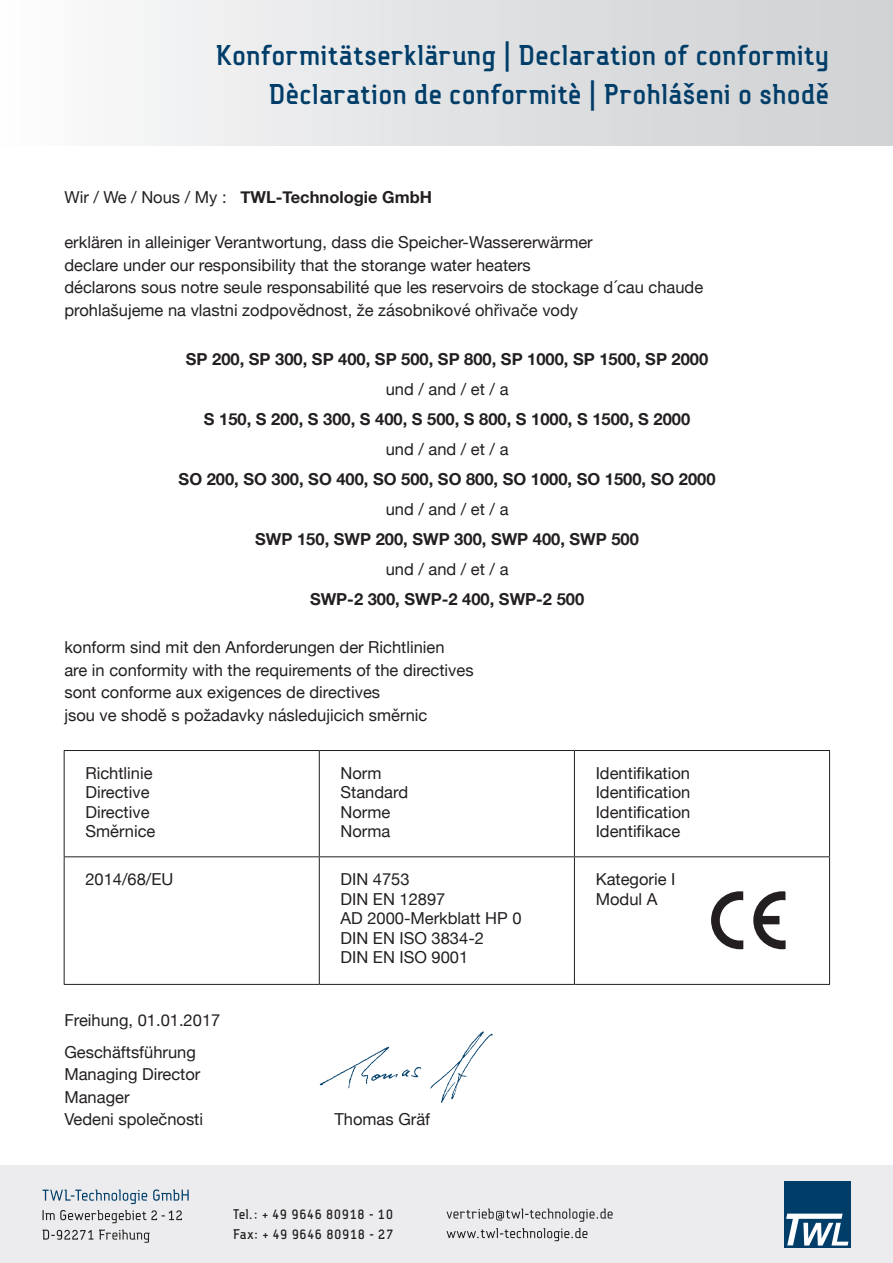
<style>
.page{position:relative;width:893px;height:1263px;background:#fff}
.page>*{position:absolute;margin:0;border:0;box-sizing:border-box;transform-origin:0 0}
.t1{font:700 30px "Fou Mix";color:#003e69}
.t2{font:16.5px "Helvetica Neue";color:#231f20}
.t3{font:700 16.5px "Helvetica Neue";color:#231f20}
.t4{font:500 14.7px "Fou Mix";color:#231f20}
.s1{font-weight:400}
</style>
<div class="page">
<div style="left:0;top:1165px;width:893px;height:98px;background:#ececee"></div>
<div style="left:0;top:0;width:893px;height:145px;background:linear-gradient(to right,#fafbfb,#cdcfd1)"></div>
<svg style="left:43px;top:1189px;width:146px;height:15px"></svg>
<svg style="left:43px;top:1210px;width:139px;height:13px"></svg>
<svg style="left:43px;top:1229px;width:107px;height:14px"></svg>
<svg style="left:446px;top:1208px;width:167px;height:14px"></svg>
<svg style="left:446px;top:1228px;width:141px;height:13px"></svg>
<div style="left:784px;top:1181px;width:66px;height:67px;background:#003e69"></div>
<svg style="left:786px;top:1213px;width:62px;height:32px"></svg>
<img style="left:319px;top:1031px;width:174px;height:72px">
<hr style="left:64px;top:750px;width:255px;height:1px;background:#231f20">
<hr style="left:64px;top:751px;width:1px;height:105px;background:#231f20">
<hr style="left:319px;top:750px;width:255px;height:1px;background:#231f20">
<hr style="left:319px;top:751px;width:1px;height:105px;background:#231f20">
<hr style="left:574px;top:750px;width:256px;height:1px;background:#231f20">
<hr style="left:574px;top:751px;width:1px;height:105px;background:#231f20">
<hr style="left:829px;top:751px;width:1px;height:105px;background:#231f20">
<hr style="left:64px;top:856px;width:255px;height:1px;background:#231f20">
<hr style="left:64px;top:857px;width:1px;height:127px;background:#231f20">
<hr style="left:319px;top:856px;width:255px;height:1px;background:#231f20">
<hr style="left:319px;top:857px;width:1px;height:127px;background:#231f20">
<hr style="left:574px;top:856px;width:256px;height:1px;background:#231f20">
<hr style="left:574px;top:857px;width:1px;height:127px;background:#231f20">
<hr style="left:829px;top:857px;width:1px;height:127px;background:#231f20">
<hr style="left:64px;top:984px;width:255px;height:1px;background:#231f20">
<hr style="left:319px;top:984px;width:255px;height:1px;background:#231f20">
<hr style="left:574px;top:984px;width:256px;height:1px;background:#231f20">
<svg style="left:711px;top:891px;width:32px;height:58px"></svg>
<svg style="left:753px;top:891px;width:33px;height:58px"></svg>
<p class="t1" style="left:216px;top:37px;width:615px">Konformitätserklärung | Declaration of conformity</p>
<p class="t1" style="left:269px;top:76px;width:562px">Dèclaration de conformitè | Prohlášeni o shodě</p>
<p class="t3" style="left:64px;top:185px;width:369px"><span class="s1">Wir / We / Nous / My :</span> TWL-Technologie GmbH</p>
<p class="t2" style="left:64px;top:231px;width:530px">erklären in alleiniger Verantwortung, dass die Speicher-Wassererwärmer</p>
<p class="t2" style="left:64px;top:253px;width:468px">declare under our responsibility that the storange water heaters</p>
<p class="t2" style="left:64px;top:276px;width:640px">déclarons sous notre seule responsabilité que les reservoirs de stockage d´cau chaude</p>
<p class="t2" style="left:64px;top:298px;width:515px">prohlašujeme na vlastni zodpovědnost, že zásobnikové ohřivače vody</p>
<p class="t3" style="left:186px;top:347px;width:524px">SP 200, SP 300, SP 400, SP 500, SP 800, SP 1000, SP 1500, SP 2000</p>
<p class="t2" style="left:386px;top:378px;width:124px">und / and / et / a</p>
<p class="t3" style="left:204px;top:407px;width:488px">S 150, S 200, S 300, S 400, S 500, S 800, S 1000, S 1500, S 2000</p>
<p class="t2" style="left:386px;top:438px;width:124px">und / and / et / a</p>
<p class="t3" style="left:179px;top:467px;width:538px">SO 200, SO 300, SO 400, SO 500, SO 800, SO 1000, SO 1500, SO 2000</p>
<p class="t2" style="left:386px;top:498px;width:124px">und / and / et / a</p>
<p class="t3" style="left:255px;top:527px;width:385px">SWP 150, SWP 200, SWP 300, SWP 400, SWP 500</p>
<p class="t2" style="left:386px;top:558px;width:124px">und / and / et / a</p>
<p class="t3" style="left:310px;top:587px;width:276px">SWP-2 300, SWP-2 400, SWP-2 500</p>
<p class="t2" style="left:64px;top:636px;width:382px">konform sind mit den Anforderungen der Richtlinien</p>
<p class="t2" style="left:64px;top:658px;width:411px">are in conformity with the requirements of the directives</p>
<p class="t2" style="left:64px;top:681px;width:317px">sont conforme aux exigences de directives</p>
<p class="t2" style="left:64px;top:703px;width:365px">jsou ve shodě s požadavky následujicich směrnic</p>
<p class="t2" style="left:85px;top:761px;width:69px">Richtlinie</p>
<p class="t2" style="left:85px;top:781px;width:66px">Directive</p>
<p class="t2" style="left:85px;top:800px;width:66px">Directive</p>
<p class="t2" style="left:85px;top:820px;width:71px">Směrnice</p>
<p class="t2" style="left:341px;top:761px;width:42px">Norm</p>
<p class="t2" style="left:341px;top:781px;width:69px">Standard</p>
<p class="t2" style="left:341px;top:800px;width:51px">Norme</p>
<p class="t2" style="left:341px;top:820px;width:51px">Norma</p>
<p class="t2" style="left:85px;top:867px;width:90px">2014/68/EU</p>
<p class="t2" style="left:341px;top:867px;width:71px">DIN 4753</p>
<p class="t2" style="left:341px;top:887px;width:106px">DIN EN 12897</p>
<p class="t2" style="left:341px;top:906px;width:182px">AD 2000-Merkblatt HP 0</p>
<p class="t2" style="left:341px;top:926px;width:145px">DIN EN ISO 3834-2</p>
<p class="t2" style="left:341px;top:945px;width:129px">DIN EN ISO 9001</p>
<p class="t2" style="left:64px;top:1008px;width:157px">Freihung, 01.01.2017</p>
<p class="t2" style="left:64px;top:1040px;width:133px">Geschäftsführung</p>
<p class="t2" style="left:64px;top:1062px;width:137px">Managing Director</p>
<p class="t2" style="left:64px;top:1085px;width:67px">Manager</p>
<p class="t2" style="left:64px;top:1107px;width:140px">Vedeni společnosti</p>
<p class="t2" style="left:334px;top:1107px;width:97px">Thomas Gräf</p>
<p class="t4" style="left:233px;top:1206px;width:162px">Tel.: + 49 9646 80918 - 10</p>
<p class="t4" style="left:233px;top:1225px;width:162px">Fax: + 49 9646 80918 - 27</p>
<p class="t2" style="left:596px;top:761px;width:96px">Identifikation</p>
<p class="t2" style="left:596px;top:781px;width:96px">Identification</p>
<p class="t2" style="left:596px;top:800px;width:96px">Identification</p>
<p class="t2" style="left:596px;top:820px;width:86px">Identifikace</p>
<p class="t2" style="left:596px;top:867px;width:81px">Kategorie I</p>
<p class="t2" style="left:596px;top:887px;width:63px">Modul A</p>
</div>
